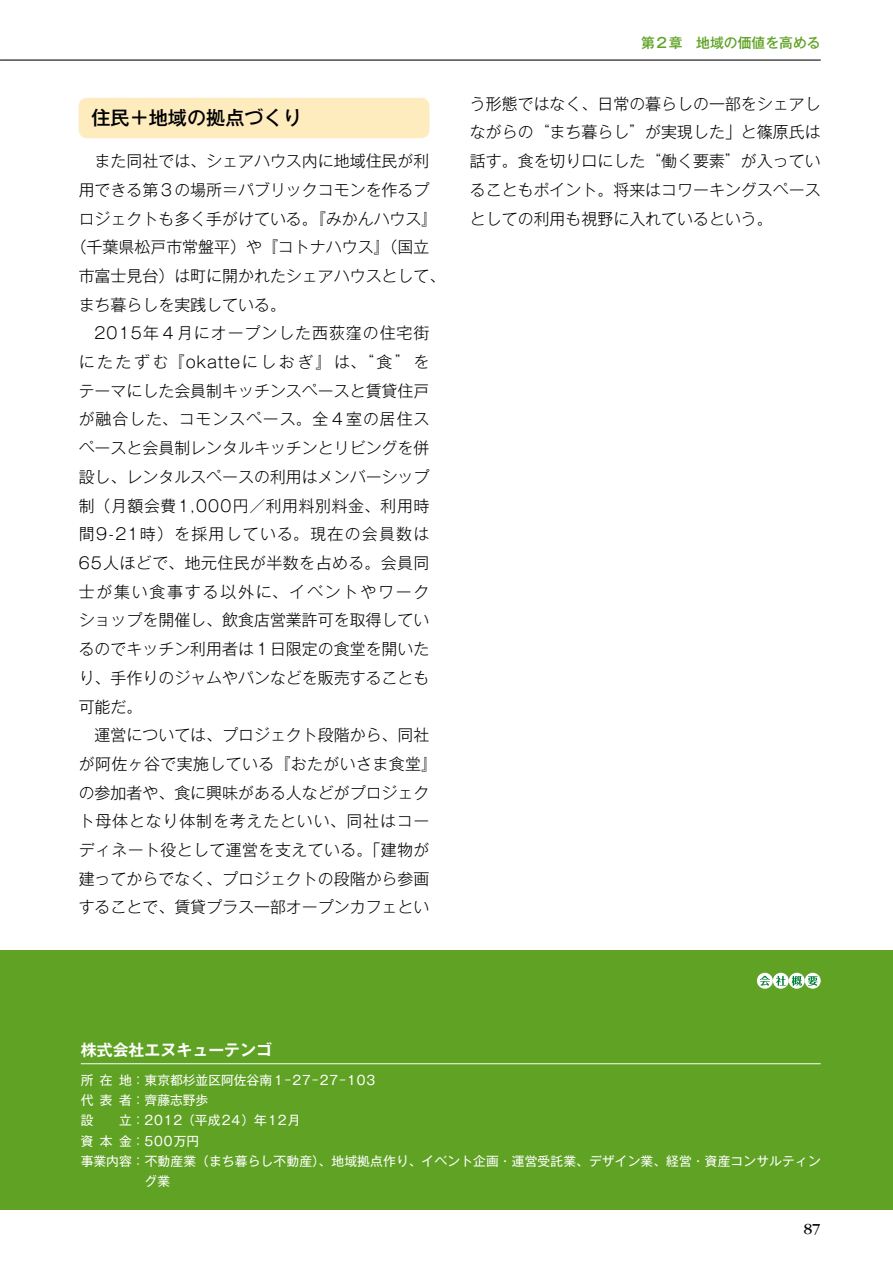
<style>
.page{position:relative;width:893px;height:1263px;background:#fff}
.page>*{position:absolute;margin:0;border:0;box-sizing:border-box;transform-origin:0 0}
.t1{font:500 19.2px "Gothic MB101 Pro";color:#000}
.t2{font:300 15.9px/28.7px "Gothic MB101 Pro";color:#000;text-align:justify}
.t3{font:300 15.9px "Gothic MB101 Pro";letter-spacing:.025em;color:#000}
.t4{font:300 15.9px "Gothic MB101 Pro";letter-spacing:.055em;color:#000}
.t5{font:300 15.9px "Gothic MB101 Pro";letter-spacing:.16em;color:#000}
.t6{font:300 15.9px "Gothic MB101 Pro";letter-spacing:.035em;color:#000}
.t7{font:300 15.9px "Gothic MB101 Pro";letter-spacing:.06em;color:#000}
.t8{font:300 15.9px "Gothic MB101 Pro";letter-spacing:.075em;color:#000}
.t9{font:300 15.9px "Gothic MB101 Pro";letter-spacing:.11em;color:#000}
.t10{font:700 15.9px "Gothic MB101 Pro De";color:#fff}
.t11{font:15.9px "ITC Garamond Std";color:#000}
.t12{font:500 13.8px "Gothic MB101 Pro";color:#5fa224}
.t13{font:12.75px/20.2px "Gothic MB101 Pro";letter-spacing:.01em;color:#fff}
.t14{font:12.75px "Gothic MB101 Pro";letter-spacing:.07em;color:#fff}
.t15{font:12.75px "Gothic MB101 Pro";letter-spacing:.085em;color:#fff}
</style>
<div class="page">
<div style="left:0;top:950px;width:893px;height:260px;background:#5fa224"></div>
<div style="left:79px;top:98px;width:350px;height:40px;background:#feebbe;border-radius:9px"></div>
<hr style="left:0;top:60px;width:821px;height:1px;background:#000">
<hr style="left:81px;top:1063px;width:740px;height:1px;background:#fff">
<svg style="left:757px;top:973px;width:16px;height:16px"></svg>
<svg style="left:760px;top:976px;width:10px;height:10px"></svg>
<svg style="left:773px;top:973px;width:16px;height:16px"></svg>
<svg style="left:776px;top:976px;width:10px;height:10px"></svg>
<svg style="left:789px;top:973px;width:16px;height:16px"></svg>
<svg style="left:792px;top:976px;width:10px;height:10px"></svg>
<svg style="left:805px;top:973px;width:16px;height:16px"></svg>
<svg style="left:808px;top:976px;width:10px;height:10px"></svg>
<p class="t1" style="left:91px;top:102px;width:212px">住民＋地域の拠点づくり</p>
<p class="t2" style="left:79px;top:145px;width:352px">　また同社では、シェアハウス内に地域住民が利</p>
<p class="t2" style="left:79px;top:173px;width:352px">用できる第３の場所＝パブリックコモンを作るプ</p>
<p class="t2" style="left:79px;top:202px;width:360px">ロジェクトも多く手がけている。『みかんハウス』</p>
<p class="t2" style="left:71px;top:231px;width:360px">（千葉県松戸市常盤平）や『コトナハウス』（国立</p>
<p class="t2" style="left:79px;top:259px;width:368px">市富士見台）は町に開かれたシェアハウスとして、</p>
<p class="t2" style="left:79px;top:288px;width:209px">まち暮らしを実践している。</p>
<p class="t7" style="left:79px;top:320px;width:352px">　2015年４月にオープンした西荻窪の住宅街</p>
<p class="t5" style="left:79px;top:349px;width:352px">にたたずむ『okatteにしおぎ』は、“食”を</p>
<p class="t2" style="left:79px;top:374px;width:352px">テーマにした会員制キッチンスペースと賃貸住戸</p>
<p class="t4" style="left:79px;top:406px;width:352px">が融合した、コモンスペース。全４室の居住ス</p>
<p class="t2" style="left:79px;top:432px;width:352px">ペースと会員制レンタルキッチンとリビングを併</p>
<p class="t2" style="left:79px;top:460px;width:352px">設し、レンタルスペースの利用はメンバーシップ</p>
<p class="t6" style="left:79px;top:492px;width:352px">制（月額会費1,000円／利用料別料金、利用時</p>
<p class="t8" style="left:79px;top:521px;width:352px">間9-21時）を採用している。現在の会員数は</p>
<p class="t3" style="left:79px;top:550px;width:352px">65人ほどで、地元住民が半数を占める。会員同</p>
<p class="t9" style="left:79px;top:578px;width:352px">士が集い食事する以外に、イベントやワーク</p>
<p class="t2" style="left:79px;top:604px;width:352px">ショップを開催し、飲食店営業許可を取得してい</p>
<p class="t2" style="left:79px;top:632px;width:352px">るのでキッチン利用者は１日限定の食堂を開いた</p>
<p class="t2" style="left:79px;top:661px;width:352px">り、手作りのジャムやパンなどを販売することも</p>
<p class="t2" style="left:79px;top:690px;width:65px">可能だ。</p>
<p class="t2" style="left:79px;top:719px;width:352px">　運営については、プロジェクト段階から、同社</p>
<p class="t3" style="left:79px;top:751px;width:360px">が阿佐ヶ谷で実施している『おたがいさま食堂』</p>
<p class="t2" style="left:79px;top:776px;width:352px">の参加者や、食に興味がある人などがプロジェク</p>
<p class="t4" style="left:79px;top:808px;width:352px">ト母体となり体制を考えたといい、同社はコー</p>
<p class="t3" style="left:79px;top:837px;width:352px">ディネート役として運営を支えている。「建物が</p>
<p class="t2" style="left:79px;top:862px;width:352px">建ってからでなく、プロジェクトの段階から参画</p>
<p class="t2" style="left:79px;top:891px;width:352px">することで、賃貸プラス一部オープンカフェとい</p>
<p class="t12" style="left:641px;top:32px;width:181px">第２章　地域の価値を高める</p>
<p class="t2" style="left:470px;top:87px;width:352px">う形態ではなく、日常の暮らしの一部をシェアしながらの“まち暮らし”が実現した」と篠原氏は話す。食を切り口にした“働く要素”が入っていることもポイント。将来はコワーキングスペースとしての利用も視野に入れているという。</p>
<p class="t10" style="left:81px;top:1037px;width:193px">株式会社エヌキューテンゴ</p>
<p class="t13" style="left:81px;top:1068px;width:296px">所在地：東京都杉並区阿佐谷南１-27-27-103代表者：齊藤志野歩<br>設</p>
<p class="t14" style="left:119px;top:1110px;width:183px">立：2012（平成24）年12月</p>
<p class="t15" style="left:81px;top:1130px;width:120px">資本金：500万円</p>
<p class="t13" style="left:81px;top:1149px;width:741px">事業内容：不動産業（まち暮らし不動産）、地域拠点作り、イベント企画・運営受託業、デザイン業、経営・資産コンサルティン</p>
<p class="t13" style="left:145px;top:1169px;width:27px">グ業</p>
<p class="t11" style="left:804px;top:1220px;width:18px">87</p>
</div>
